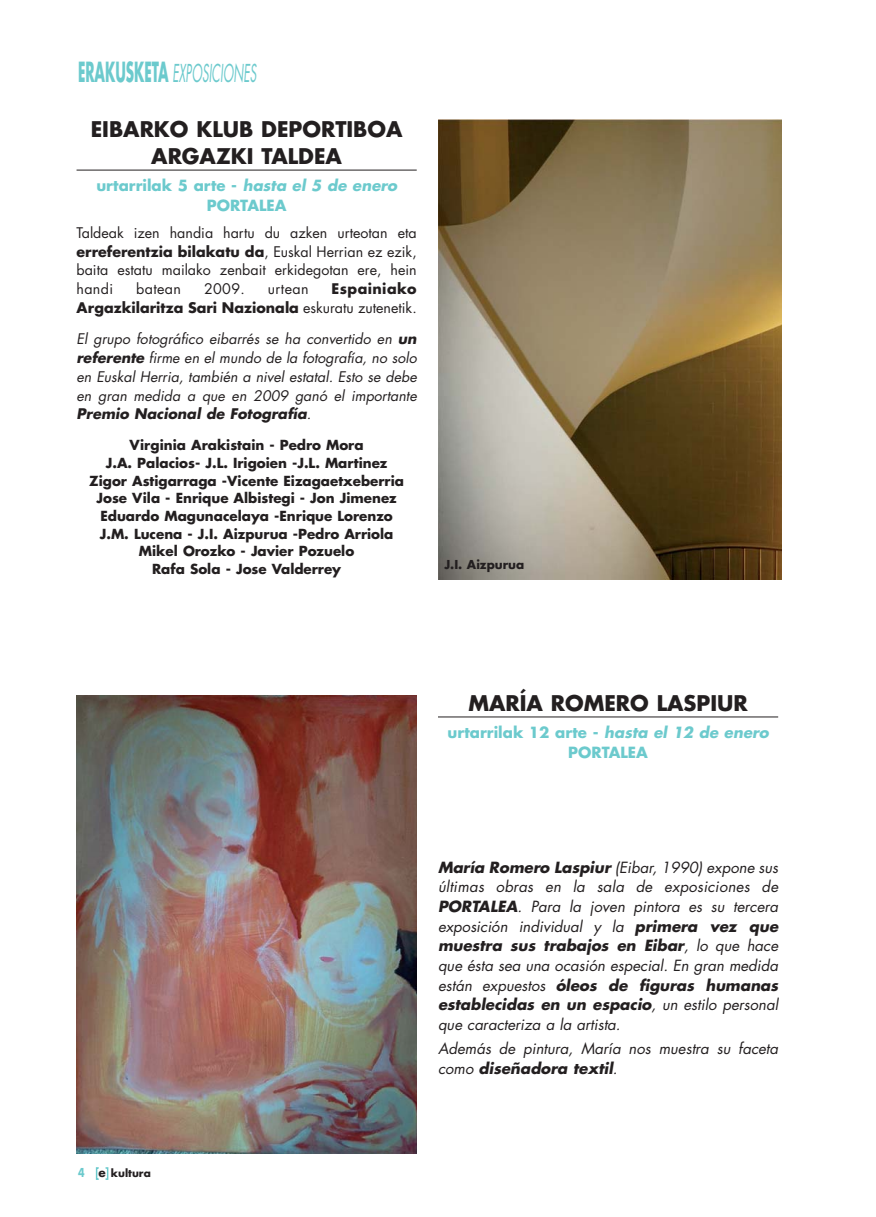
<style>
.page{position:relative;width:876px;height:1217px;background:#fff}
.page>*{position:absolute;margin:0;border:0;box-sizing:border-box;transform-origin:0 0}
.t1{font:24px "Futura";color:#6ccacd;scale:.5 1}
.t2{font:700 21px/27.6px "Futura";color:#231f20;text-align:center}
.t3{font:italic 15px/19.6px "Futura";color:#231f20;text-align:justify}
.t4{font:700 15px/19.6px "Futura";color:#6ccacd;text-align:center}
.t5{font:italic 14.25px/18.8px "Futura";color:#231f20;text-align:justify}
.t6{font:14.25px/18.8px "Futura";color:#231f20;text-align:justify}
.t7{font:700 14.25px/18.8px "Futura";color:#231f20;text-align:right}
.t8{font:700 13.5px/17.7px "Futura";color:#231f20;text-align:center}
.t9{font:700 12px "Futura";color:#231f20}
.t10{font:700 10.5px "Futura";color:#231f20}
.s1{font-weight:700;font-size:27px}
.s2{font-style:italic}
.s3{font-weight:700}
.s4{font-weight:400}
.s5{font-size:12px;color:#6ccacd}
.s6{font-size:12px}
</style>
<div class="page">
<svg style="left:96px;top:1167px;width:3px;height:12px"></svg>
<svg style="left:105px;top:1167px;width:3px;height:12px"></svg>
<hr style="left:77px;top:170px;width:340px;height:1px;background:#231f20">
<img style="left:438px;top:119px;width:344px;height:460px">
<hr style="left:438px;top:716px;width:340px;height:1px;background:#231f20">
<img style="left:77px;top:695px;width:340px;height:457px">
<h1 class="t1" style="left:78px;top:62px;width:363px"><span class="s1">E RA K U S K E TA</span> EXPOSICIONES</h1>
<h2 class="t2" style="left:91px;top:117px;width:313px">EIBARKO KLUB DEPORTIBOA<br>ARGAZKI TALDEA</h2>
<p class="t4" style="left:96px;top:177px;width:305px">urtarrilak 5 arte - <span class="s2">hasta el 5 de enero<br></span>PORTALEA</p>
<p class="t6" style="left:77px;top:224px;width:342px">Taldeak izen handia hartu du azken urteotan eta <span class="s3">erreferentzia bilakatu da</span>, Euskal Herrian ez ezik, baita estatu mailako zenbait erkidegotan ere, hein handi</p>
<p class="t7" style="left:77px;top:280px;width:342px">Espainiako<br>Argazkilaritza Sari Nazionala <span class="s4">eskuratu zutenetik.</span></p>
<p class="t5" style="left:77px;top:331px;width:344px">El grupo fotográfico eibarrés se ha convertido en <span class="s3">un referente</span> firme en el mundo de la fotografía, no solo en Euskal Herria, también a nivel estatal. Esto se debe en gran medida a que en 2009 ganó el importante <span class="s3">Premio Nacional de Fotografía</span>.</p>
<p class="t8" style="left:89px;top:437px;width:316px">Virginia Arakistain - Pedro Mora<br>J.A. Palacios- J.L. Irigoien -J.L. Martinez Zigor Astigarraga -Vicente Eizagaetxeberria Jose Vila - Enrique Albistegi - Jon Jimenez Eduardo Magunacelaya -Enrique Lorenzo J.M. Lucena - J.I. Aizpurua -Pedro Arriola Mikel Orozko - Javier Pozuelo<br>Rafa Sola - Jose Valderrey</p>
<p class="t6" style="left:136px;top:281px;width:46px">batean</p>
<p class="t6" style="left:204px;top:281px;width:42px">2009.</p>
<p class="t6" style="left:268px;top:281px;width:42px">urtean</p>
<p class="t9" style="left:444px;top:559px;width:81px">J.I. Aizpurua</p>
<p class="t10" style="left:78px;top:1167px;width:74px"><span class="s5">4</span> <span class="s6">e</span> kultura</p>
<h2 class="t2" style="left:468px;top:691px;width:281px">MARÍA ROMERO LASPIUR</h2>
<p class="t4" style="left:448px;top:723px;width:325px">urtarrilak 12 arte - <span class="s2">hasta el 12 de enero<br></span>PORTALEA</p>
<p class="t3" style="left:438px;top:858px;width:344px"><span class="s3">María Romero Laspiur</span> (Eibar, 1990) expone sus últimas obras en la sala de exposiciones de <span class="s3">PORTALEA</span>. Para la joven pintora es su tercera exposición individual y la <span class="s3">primera vez que muestra sus trabajos en Eibar</span>, lo que hace que ésta sea una ocasión especial. En gran medida están expuestos <span class="s3">óleos de figuras humanas establecidas en un espacio</span>, un estilo personal que caracteriza a la artista.</p>
<p class="t3" style="left:438px;top:1039px;width:344px">Además de pintura, María nos muestra su faceta como <span class="s3">diseñadora textil</span>.</p>
</div>
